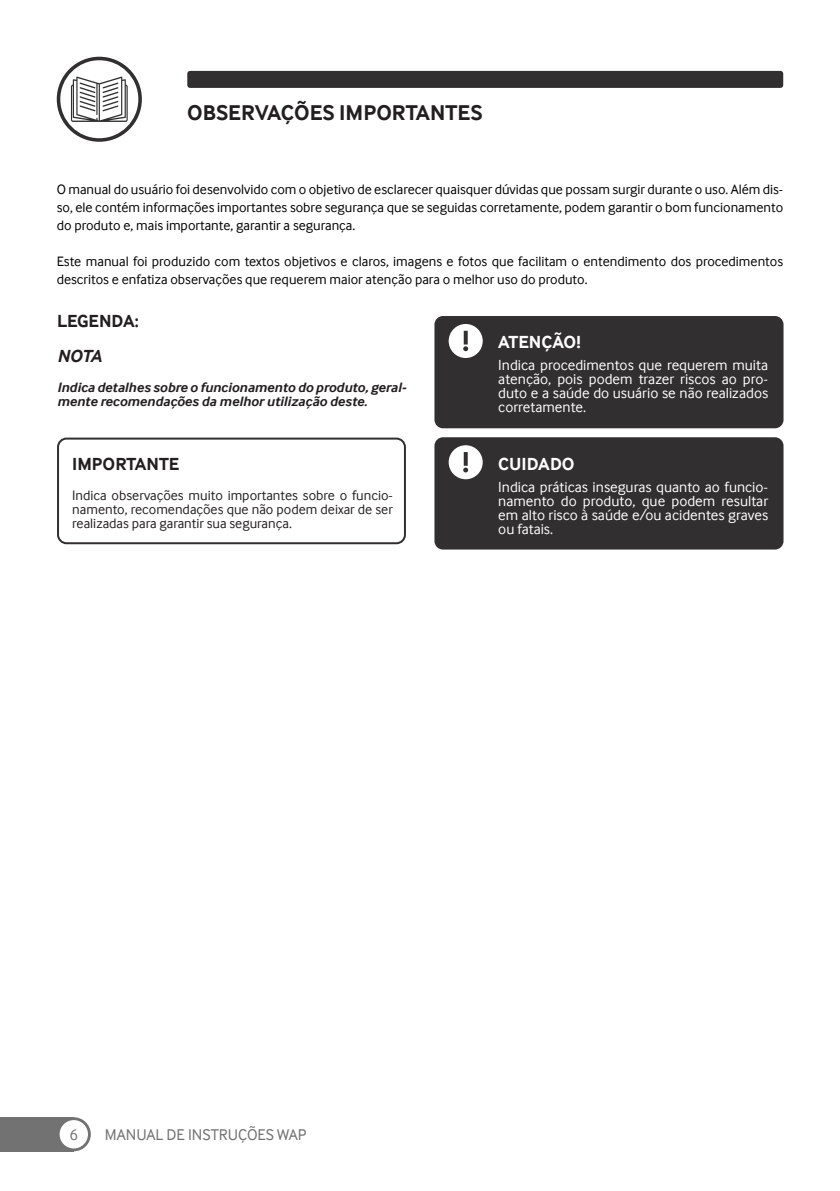
<style>
.page{position:relative;width:840px;height:1191px;background:#fff}
.page>*{position:absolute;margin:0;border:0;box-sizing:border-box;transform-origin:0 0}
.t1{font:700 22px "Inter Face";color:#231f20}
.t2{font:700 18px "Inter Face";color:#231f20}
.t3{font:700 18px "Inter Face";color:#fff}
.t4{font:italic 700 18px "Inter Face";color:#231f20}
.t5{font:16px "Inter Face";color:#717271}
.t6{font:15px/14px "Inter Face";color:#fff;text-align:justify}
.t7{font:14px/18px "Inter Face";color:#000;text-align:justify}
.t8{font:14px/14px "Inter Face";color:#231f20;text-align:justify}
.t9{font:italic 700 14px/14px "Inter Face";color:#231f20}
</style>
<div class="page">
<div style="left:0;top:1117px;width:74px;height:34px;background:#717271"></div>
<svg style="left:57px;top:1117px;width:34px;height:34px"></svg>
<div style="left:60px;top:1120px;width:28px;height:28px;background:#fff;border-radius:50%"></div>
<div style="left:187px;top:71px;width:595px;height:17px;background:#312f30;border-radius:3px"></div>
<svg style="left:57px;top:57px;width:85px;height:85px"></svg>
<div style="left:60px;top:60px;width:78px;height:78px;background:#fff;border-radius:50%"></div>
<svg style="left:71px;top:77px;width:57px;height:45px"></svg>
<div style="left:434px;top:316px;width:349px;height:112px;background:#312f30;border-radius:9px"></div>
<div style="left:434px;top:437px;width:349px;height:112px;background:#312f30;border-radius:9px"></div>
<div style="left:57px;top:437px;width:348px;height:107px;border:2px solid #312f30;border-radius:9px"></div>
<div style="left:448px;top:324px;width:34px;height:34px;background:#fff;border-radius:50%"></div>
<svg style="left:463px;top:331px;width:5px;height:20px"></svg>
<div style="left:448px;top:445px;width:34px;height:34px;background:#fff;border-radius:50%"></div>
<svg style="left:463px;top:452px;width:5px;height:20px"></svg>
<h1 class="t1" style="left:187px;top:100px;width:296px">OBSERVAÇÕES IMPORTANTES</h1>
<p class="t7" style="left:57px;top:180px;width:727px">O manual do usuário foi desenvolvido com o objetivo de esclarecer quaisquer dúvidas que possam surgir durante o uso. Além dis&shy;so, ele contém informações importantes sobre segurança que se seguidas corretamente, podem garantir o bom funcionamento do produto e, mais importante, garantir a segurança.</p>
<p class="t7" style="left:57px;top:252px;width:727px">Este manual foi produzido com textos objetivos e claros, imagens e fotos que facilitam o entendimento dos procedimentos descritos e enfatiza observações que requerem maior atenção para o melhor uso do produto.</p>
<p class="t2" style="left:57px;top:311px;width:83px">LEGENDA:</p>
<p class="t4" style="left:57px;top:346px;width:46px">NOTA</p>
<p class="t9" style="left:57px;top:380px;width:351px">Indica detalhes sobre o funcionamento do produto, geral&shy;mente recomendações da melhor utilização deste.</p>
<p class="t2" style="left:72px;top:453px;width:109px">IMPORTANTE</p>
<p class="t8" style="left:72px;top:488px;width:322px">Indica observações muito importantes sobre o funcio&shy;namento, recomendações que não podem deixar de ser realizadas para garantir sua segurança.</p>
<p class="t3" style="left:498px;top:332px;width:84px">ATENÇÃO!</p>
<p class="t6" style="left:498px;top:358px;width:271px">Indica procedimentos que requerem muita atenção, pois podem trazer riscos ao pro&shy;duto e a saúde do usuário se não realizados corretamente.</p>
<p class="t3" style="left:498px;top:453px;width:78px">CUIDADO</p>
<p class="t6" style="left:498px;top:479px;width:271px">Indica práticas inseguras quanto ao funcio&shy;namento do produto, que podem resultar em alto risco à saúde e/ou acidentes graves ou fatais.</p>
<p class="t5" style="left:69px;top:1125px;width:10px">6</p>
<p class="t5" style="left:105px;top:1125px;width:203px">MANUAL DE INSTRUÇÕES WAP</p>
</div>
